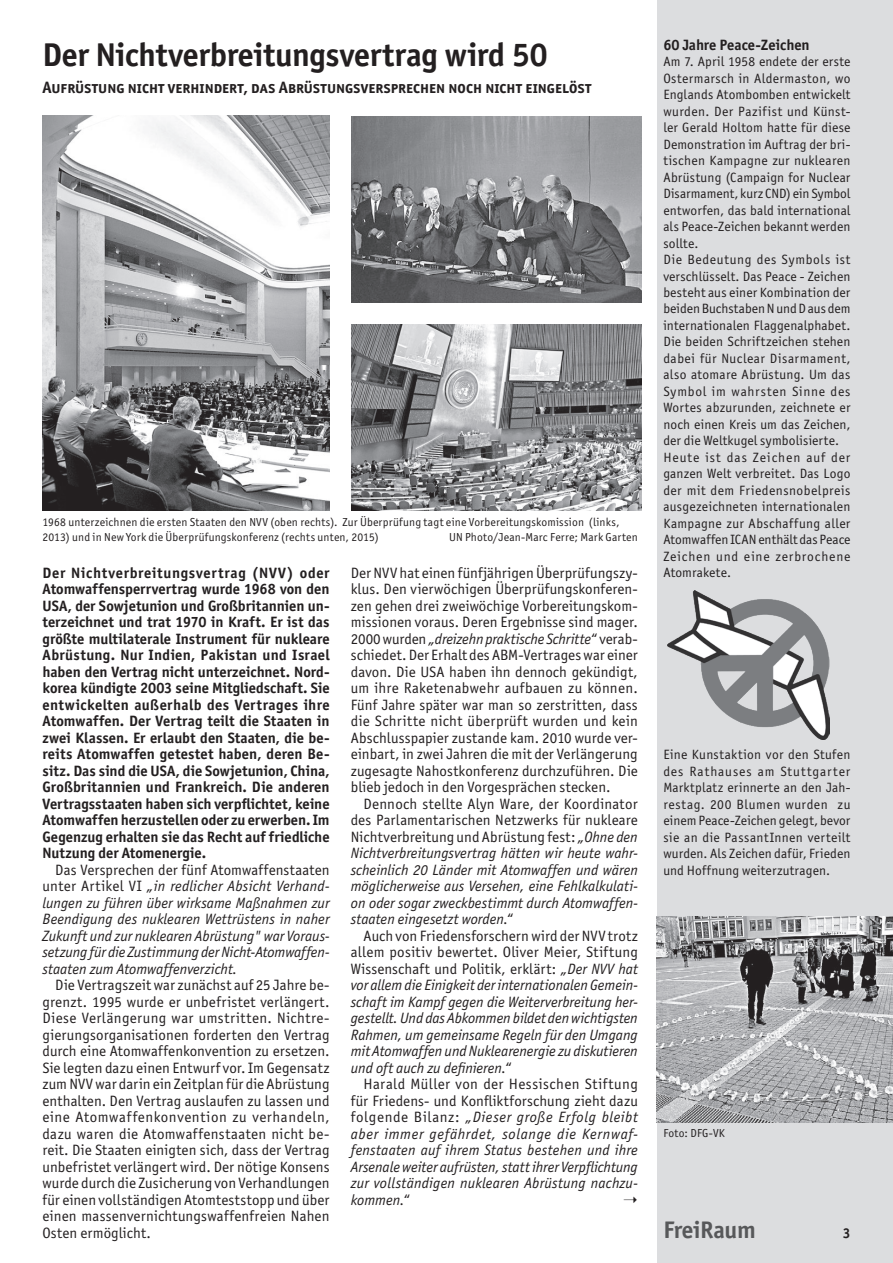
<style>
.page{position:relative;width:893px;height:1263px;background:#fff}
.page>*{position:absolute;margin:0;border:0;box-sizing:border-box;transform-origin:0 0}
.t1{font:700 33px "Officina Sans ITC Std";letter-spacing:-.01em;color:#231f20}
.t2{font:700 24px "Officina Sans ITC Std";letter-spacing:-.015em;color:#57585a}
.t3{font:700 16.5px "Officina Sans ITC Std";color:#231f20}
.t4{font:italic 15px/16.5px "Officina Sans ITC Std";letter-spacing:.005em;color:#231f20;text-align:justify}
.t5{font:15px/16.5px "Officina Sans ITC Std";letter-spacing:.01em;color:#231f20;text-align:justify}
.t6{font:700 15px/16.5px "Officina Sans ITC Std";color:#231f20;text-align:justify}
.t7{font:700 14.25px "Officina Sans ITC Std";color:#231f20}
.t8{font:13.5px/16.5px "Officina Sans ITC Std";letter-spacing:.02em;color:#231f20}
.t9{font:11.7px/14.5px "Officina Sans ITC Std";letter-spacing:.02em;color:#231f20}
.s1{font-style:normal}
.s2{font-style:italic}
</style>
<div class="page">
<div style="left:657px;top:0;width:236px;height:1263px;background:#dcdddf"></div>
<img style="left:657px;top:917px;width:236px;height:205px">
<img style="left:668px;top:591px;width:161px;height:148px">
<img style="left:352px;top:116px;width:289px;height:187px">
<img style="left:352px;top:325px;width:289px;height:186px">
<img style="left:43px;top:116px;width:287px;height:394px">
<h1 class="t1" style="left:43px;top:34px;width:506px">Der Nichtverbreitungsvertrag wird 50</h1>
<p class="t3" style="left:43px;top:77px;width:550px">Aufrüstung nicht verhindert, das Abrüstungsversprechen noch nicht eingelöst</p>
<p class="t9" style="left:43px;top:515px;width:578px">1968 unterzeichnen die ersten Staaten den NVV (oben rechts). Zur Überprüfung tagt eine Vorbereitungskomission (links,<br>2013) und in New York die Überprüfungskonferenz (rechts unten, 2015)</p>
<p class="t9" style="left:449px;top:529px;width:190px">UN Photo/Jean-Marc Ferre; Mark Garten</p>
<p class="t6" style="left:43px;top:564px;width:289px">Der Nichtverbreitungsvertrag (NVV) oder Atomwaffensperrvertrag wurde 1968 von den USA, der Sowjetunion und Großbritannien un&shy;terzeichnet und trat 1970 in Kraft. Er ist das größte multilaterale Instrument für nukleare Abrüstung. Nur Indien, Pakistan und Israel haben den Vertrag nicht unterzeichnet. Nord&shy;korea kündigte 2003 seine Mitgliedschaft. Sie entwickelten außerhalb des Vertrages ihre Atomwaffen. Der Vertrag teilt die Staaten in zwei Klassen. Er erlaubt den Staaten, die be&shy;reits Atomwaffen getestet haben, deren Be&shy;sitz. Das sind die USA, die Sowjetunion, China, Großbritannien und Frankreich. Die anderen Vertragsstaaten haben sich verpflichtet, keine Atomwaffen herzustellen oder zu erwerben. Im Gegenzug erhalten sie das Recht auf friedliche Nutzung der Atomenergie.</p>
<p class="t4" style="left:43px;top:861px;width:289px;text-indent:13px"><span class="s1">Das Versprechen der fünf Atomwaffenstaaten unter Artikel VI</span> „in redlicher Absicht Verhand&shy;lungen zu führen über wirksame Maßnahmen zur Beendigung des nuklearen Wettrüstens in naher Zukunft und zur nuklearen Abrüstung" war Voraus&shy;setzung für die Zustimmung der Nicht-Atomwaffen&shy;staaten zum Atomwaffenverzicht.</p>
<p class="t5" style="left:43px;top:977px;width:289px;text-indent:13px">Die Vertragszeit war zunächst auf 25 Jahre be&shy;grenzt. 1995 wurde er unbefristet verlängert.<br>Diese Verlängerung war umstritten. Nichtre&shy;gierungsorganisationen forderten den Vertrag durch eine Atomwaffenkonvention zu ersetzen.<br>Sie legten dazu einen Entwurf vor. Im Gegensatz zum NVV war darin ein Zeitplan für die Abrüstung enthalten. Den Vertrag auslaufen zu lassen und eine Atomwaffenkonvention zu verhandeln, dazu waren die Atomwaffenstaaten nicht be&shy;reit. Die Staaten einigten sich, dass der Vertrag unbefristet verlängert wird. Der nötige Konsens wurde durch die Zusicherung von Verhandlungen für einen vollständigen Atomteststopp und über einen massenvernichtungswaffenfreien Nahen Osten ermöglicht.</p>
<p class="t5" style="left:351px;top:564px;width:289px">Der NVV hat einen fünfjährigen Überprüfungszy&shy;klus. Den vierwöchigen Überprüfungskonferen&shy;zen gehen drei zweiwöchige Vorbereitungskom&shy;missionen voraus. Deren Ergebnisse sind mager.<br>2000 wurden <span class="s2">„dreizehn praktische Schritte</span>“ verab&shy;schiedet. Der Erhalt des ABM-Vertrages war einer davon. Die USA haben ihn dennoch gekündigt, um ihre Raketenabwehr aufbauen zu können.<br>Fünf Jahre später war man so zerstritten, dass die Schritte nicht überprüft wurden und kein Abschlusspapier zustande kam. 2010 wurde ver&shy;einbart, in zwei Jahren die mit der Verlängerung zugesagte Nahostkonferenz durchzuführen. Die blieb jedoch in den Vorgesprächen stecken.</p>
<p class="t4" style="left:351px;top:795px;width:289px;text-indent:13px"><span class="s1">Dennoch stellte Alyn Ware, der Koordinator des Parlamentarischen Netzwerks für nukleare Nichtverbreitung und Abrüstung fest:</span> „Ohne den Nichtverbreitungsvertrag hätten wir heute wahr&shy;scheinlich 20 Länder mit Atomwaffen und wären möglicherweise aus Versehen, eine Fehlkalkulati&shy;on oder sogar zweckbestimmt durch Atomwaffen&shy;staaten eingesetzt worden.<span class="s1">“</span></p>
<p class="t4" style="left:351px;top:927px;width:289px;text-indent:13px"><span class="s1">Auch von Friedensforschern wird der NVV trotz allem positiv bewertet. Oliver Meier, Stiftung Wissenschaft und Politik, erklärt:</span> „Der NVV hat vor allem die Einigkeit der internationalen Gemein&shy;schaft im Kampf gegen die Weiterverbreitung her&shy;gestellt. Und das Abkommen bildet den wichtigsten Rahmen, um gemeinsame Regeln für den Umgang mit Atomwaffen und Nuklearenergie zu diskutieren und oft auch zu definieren.<span class="s1">“</span></p>
<p class="t4" style="left:351px;top:1076px;width:289px;text-indent:13px"><span class="s1">Harald Müller von der Hessischen Stiftung für Friedens- und Konfliktforschung zieht dazu folgende Bilanz:</span> „Dieser große Erfolg bleibt aber immer gefährdet, solange die Kernwaf&shy;fenstaaten auf ihrem Status bestehen und ihre Arsenale weiter aufrüsten, statt ihrer Verpflichtung zur vollständigen nuklearen Abrüstung nachzu&shy;kommen.<span class="s1">“</span></p>
<p class="t6" style="left:663px;top:36px;width:148px">60 Jahre Peace-Zeichen</p>
<p class="t8" style="left:663px;top:53px;width:189px">Am 7. April 1958 endete der erste<br>Ostermarsch in Aldermaston, wo<br>Englands Atombomben entwickelt wurden. Der Pazifist und Künst&shy;ler Gerald Holtom hatte für diese<br>Demonstration im Auftrag der bri&shy;tischen Kampagne zur nuklearen<br>Abrüstung (Campaign for Nuclear<br>Disarmament, kurz CND) ein Symbol entworfen, das bald international als Peace-Zeichen bekannt werden sollte.<br>Die Bedeutung des Symbols ist verschlüsselt. Das Peace - Zeichen besteht aus einer Kombination der beiden Buchstaben N und D aus dem internationalen Flaggenalphabet.<br>Die beiden Schriftzeichen stehen dabei für Nuclear Disarmament, also atomare Abrüstung. Um das<br>Symbol im wahrsten Sinne des<br>Wortes abzurunden, zeichnete er noch einen Kreis um das Zeichen, der die Weltkugel symbolisierte.<br>Heute ist das Zeichen auf der ganzen Welt verbreitet. Das Logo der mit dem Friedensnobelpreis ausgezeichneten internationalen<br>Kampagne zur Abschaffung aller<br>Atomwaffen ICAN enthält das Peace<br>Zeichen und eine zerbrochene<br>Atomrakete.</p>
<p class="t8" style="left:663px;top:746px;width:189px;text-align:justify">Eine Kunstaktion vor den Stufen des Rathauses am Stuttgarter Marktplatz erinnerte an den Jah&shy;restag. 200 Blumen wurden zu einem Peace-Zeichen gelegt, bevor sie an die PassantInnen verteilt wurden. Als Zeichen dafür, Frieden und Hoffnung weiterzutragen.</p>
<p class="t9" style="left:663px;top:1126px;width:63px">Foto: DFG-VK</p>
<h2 class="t2" style="left:663px;top:1215px;width:94px">FreiRaum</h2>
<p class="t7" style="left:843px;top:1224px;width:9px">3</p>
</div>
